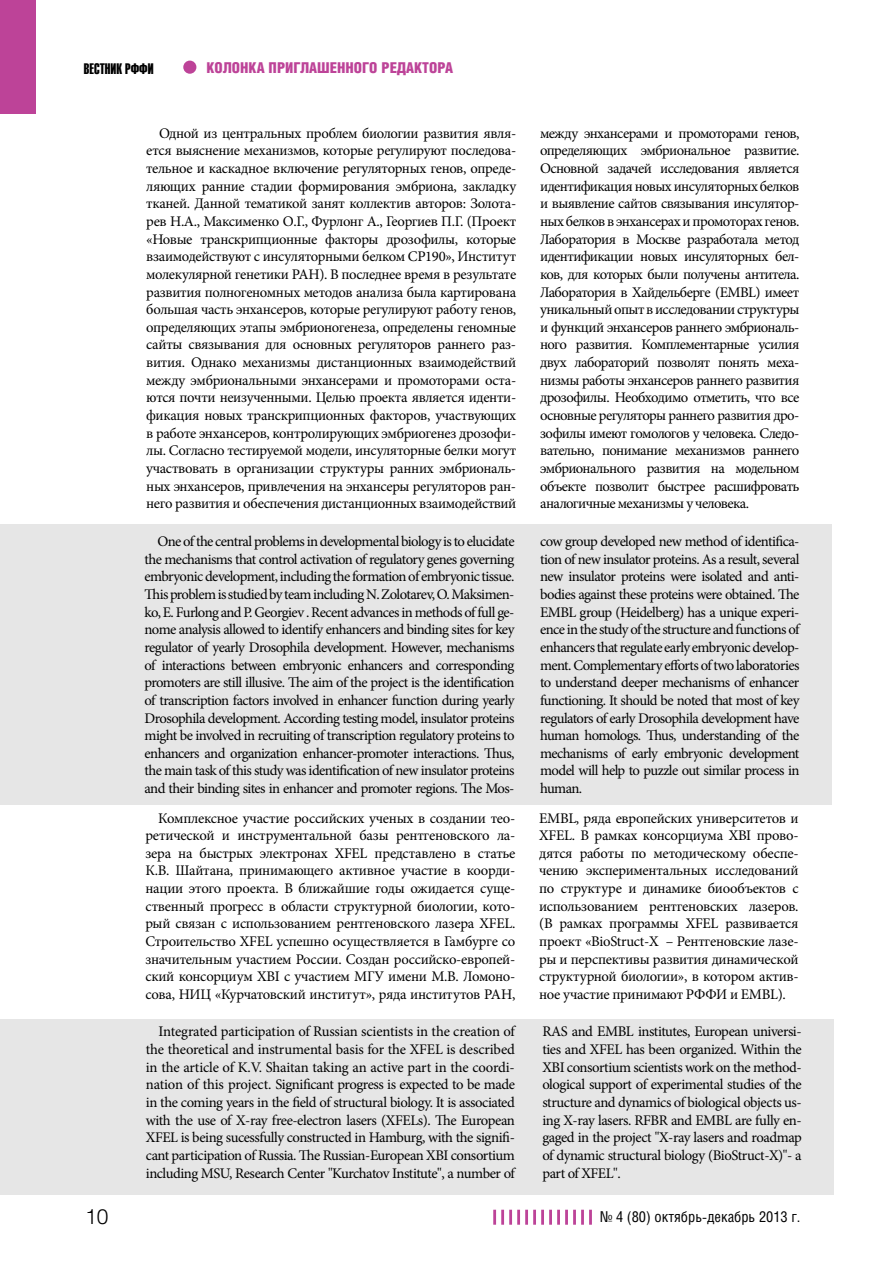
<style>
.page{position:relative;width:893px;height:1263px;background:#fff}
.page>*{position:absolute;margin:0;border:0;box-sizing:border-box;transform-origin:0 0}
.t1{font:21px "Helios Light C";color:#000}
.t2{font:15px "Helios Cond Black C";color:#bd4398}
.t3{font:15px "Helios Cond C";color:#000}
.t4{font:15px "Helios Extra Compressed C";color:#000}
.t5{font:14.7px/17.7px "Minion Pro";letter-spacing:-.035em;color:#000;text-align:justify}
</style>
<div class="page">
<div style="left:0;top:0;width:36px;height:113px;background:#bd4398"></div>
<hr style="left:493px;top:1210px;width:3px;height:15px;background:#bd4398">
<hr style="left:501px;top:1210px;width:3px;height:15px;background:#bd4398">
<hr style="left:509px;top:1210px;width:3px;height:15px;background:#bd4398">
<hr style="left:517px;top:1210px;width:3px;height:15px;background:#bd4398">
<hr style="left:525px;top:1210px;width:3px;height:15px;background:#bd4398">
<hr style="left:533px;top:1210px;width:3px;height:15px;background:#bd4398">
<hr style="left:541px;top:1210px;width:3px;height:15px;background:#bd4398">
<hr style="left:549px;top:1210px;width:3px;height:15px;background:#bd4398">
<hr style="left:557px;top:1210px;width:3px;height:15px;background:#bd4398">
<hr style="left:565px;top:1210px;width:3px;height:15px;background:#bd4398">
<hr style="left:573px;top:1210px;width:3px;height:15px;background:#bd4398">
<hr style="left:581px;top:1210px;width:3px;height:15px;background:#bd4398">
<hr style="left:589px;top:1210px;width:3px;height:15px;background:#bd4398">
<div style="left:183px;top:61px;width:13px;height:13px;background:#bd4398;border-radius:50%"></div>
<div style="left:0;top:524px;width:832px;height:280px;background:#e6e6e6"></div>
<div style="left:0;top:1020px;width:833px;height:175px;background:#e6e6e6"></div>
<p class="t4" style="left:84px;top:60px;width:71px">Вестник рффи</p>
<p class="t2" style="left:206px;top:59px;width:248px">колонка приглашенного редактора</p>
<p class="t5" style="left:146px;top:124px;width:371px;text-indent:13px">Одной из центральных проблем биологии развития явля&shy;ется выяснение механизмов, которые регулируют последова&shy;тельное и каскадное включение регуляторных генов, опреде&shy;ляющих ранние стадии формирования эмбриона, закладку тканей. Данной тематикой занят коллектив авторов: Золота&shy;рев Н.А., Максименко О.Г., Фурлонг А., Георгиев П.Г. (Проект «Новые транскрипционные факторы дрозофилы, которые взаимодействуют с инсуляторными белком CP190», Институт молекулярной генетики РАН). В последнее время в результате развития полногеномных методов анализа была картирована большая часть энхансеров, которые регулируют работу генов, определяющих этапы эмбрионогенеза, определены геномные сайты связывания для основных регуляторов раннего раз&shy;вития. Однако механизмы дистанционных взаимодействий между эмбриональными энхансерами и промоторами оста&shy;ются почти неизученными. Целью проекта является иденти&shy;фикация новых транскрипционных факторов, участвующих в работе энхансеров, контролирующих эмбриогенез дрозофи&shy;лы. Согласно тестируемой модели, инсуляторные белки могут участвовать в организации структуры ранних эмбриональ&shy;ных энхансеров, привлечения на энхансеры регуляторов ран&shy;него развития и обеспечения дистанционных взаимодействий</p>
<p class="t5" style="left:145px;top:533px;width:371px;text-indent:13px">One of the central problems in developmental biology is to elucidate the mechanisms that control activation of regulatory genes governing embryonic development, including the formation of embryonic tissue.<br>This problem is studied by team including N. Zolotarev, O. Maksimen&shy;ko, E. Furlong and P. Georgiev . Recent advances in methods of full ge&shy;nome analysis allowed to identify enhancers and binding sites for key regulator of yearly Drosophila development. However, mechanisms of interactions between embryonic enhancers and corresponding promoters are still illusive. The aim of the project is the identification of transcription factors involved in enhancer function during yearly Drosophila development. According testing model, insulator proteins might be involved in recruiting of transcription regulatory proteins to enhancers and organization enhancer-promoter interactions. Thus, the main task of this study was identification of new insulator proteins and their binding sites in enhancer and promoter regions. The Mos-</p>
<p class="t5" style="left:145px;top:809px;width:371px;text-indent:13px">Комплексное участие российских ученых в создании тео&shy;ретической и инструментальной базы рентгеновского ла&shy;зера на быстрых электронах XFEL представлено в статье К.В. Шайтана, принимающего активное участие в коорди&shy;нации этого проекта. В ближайшие годы ожидается суще&shy;ственный прогресс в области структурной биологии, кото&shy;рый связан с использованием рентгеновского лазера XFEL.<br>Строительство XFEL успешно осуществляется в Гамбурге со значительным участием России. Создан российско-европей&shy;ский консорциум XBI с участием МГУ имени М.В. Ломоно&shy;сова, НИЦ «Курчатовский институт», ряда институтов РАН,</p>
<p class="t5" style="left:146px;top:1023px;width:371px;text-indent:13px">Integrated participation of Russian scientists in the creation of the theoretical and instrumental basis for the XFEL is described in the article of K.V. Shaitan taking an active part in the coordi&shy;nation of this project. Significant progress is expected to be made in the coming years in the field of structural biology. It is associated with the use of X-ray free-electron lasers (XFELs). The European XFEL is being sucessfully constructed in Hamburg, with the signifi&shy;cant participation of Russia. The Russian-European XBI consortium including MSU, Research Center "Kurchatov Institute", a number of</p>
<p class="t5" style="left:540px;top:124px;width:261px">между энхансерами и промоторами генов, определяющих эмбриональное развитие.<br>Основной задачей исследования является идентификация новых инсуляторных белков и выявление сайтов связывания инсулятор&shy;ных белков в энхансерах и промоторах генов.<br>Лаборатория в Москве разработала метод идентификации новых инсуляторных бел&shy;ков, для которых были получены антитела.<br>Лаборатория в Хайдельберге (ЕMBL) имеет уникальный опыт в исследовании структуры и функций энхансеров раннего эмбриональ&shy;ного развития. Комплементарные усилия двух лабораторий позволят понять меха&shy;низмы работы энхансеров раннего развития дрозофилы. Необходимо отметить, что все основные регуляторы раннего развития дро&shy;зофилы имеют гомологов у человека. Следо&shy;вательно, понимание механизмов раннего эмбрионального развития на модельном объекте позволит быстрее расшифровать аналогичные механизмы у человека.</p>
<p class="t5" style="left:540px;top:533px;width:261px">cow group developed new method of identifica&shy;tion of new insulator proteins. As a result, several new insulator proteins were isolated and anti&shy;bodies against these proteins were obtained. The EMBL group (Heidelberg) has a unique experi&shy;ence in the study of the structure and functions of enhancers that regulate early embryonic develop&shy;ment. Complementary efforts of two laboratories to understand deeper mechanisms of enhancer functioning. It should be noted that most of key regulators of early Drosophila development have human homologs. Thus, understanding of the mechanisms of early embryonic development model will help to puzzle out similar process in human.</p>
<p class="t5" style="left:539px;top:809px;width:261px">EMBL, ряда европейских университетов и XFEL. В рамках консорциума XBI прово&shy;дятся работы по методическому обеспе&shy;чению экспериментальных исследований по структуре и динамике биообъектов с использованием рентгеновских лазеров. (В рамках программы XFEL развивается проект «BioStruct-X – Рентгеновские лазе&shy;ры и перспективы развития динамической структурной биологии», в котором актив&shy;ное участие принимают РФФИ и EMBL).</p>
<p class="t5" style="left:542px;top:1023px;width:261px">RAS and EMBL institutes, European universi&shy;ties and XFEL has been organized. Within the XBI consortium scientists work on the method&shy;ological support of experimental studies of the structure and dynamics of biological objects us&shy;ing X-ray lasers. RFBR and EMBL are fully en&shy;gaged in the project "X-ray lasers and roadmap of dynamic structural biology (BioStruct-X)"- a part of XFEL".</p>
<h1 class="t1" style="left:85px;top:1204px;width:25px">10</h1>
<p class="t3" style="left:600px;top:1208px;width:202px">№ 4 (80) октябрь-декабрь 2013 г.</p>
</div>
